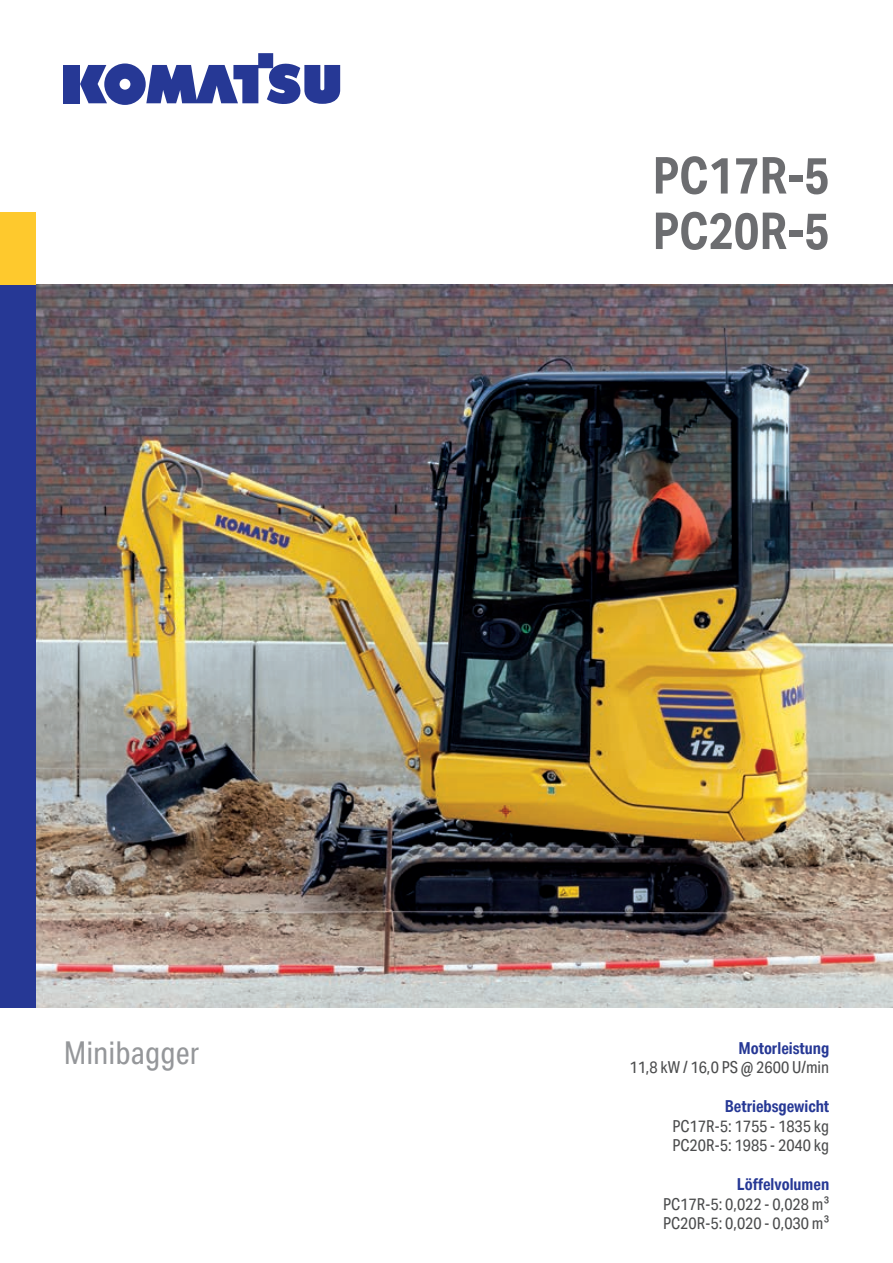
<style>
.page{position:relative;width:893px;height:1263px;background:#fff}
.page>*{position:absolute;margin:0;border:0;box-sizing:border-box;transform-origin:0 0}
.t1{font:700 51px/55.5px "Aktiv Grotesk Cd";color:#6c6d70}
.t2{font:31.5px "Aktiv Grotesk Cd";color:#95979a}
.t3{font:16.5px/19.5px "Aktiv Grotesk Cd";color:#4b4c4d}
.t4{font:700 16.5px "Aktiv Grotesk Cd";color:#263895}
</style>
<div class="page">
<img style="left:36px;top:285px;width:857px;height:723px">
<div style="left:64px;top:65px;width:16px;height:38px;background:#263895"></div>
<svg style="left:80px;top:53px;width:260px;height:52px"></svg>
<div style="left:0;top:213px;width:36px;height:85px;background:#fec92d"></div>
<div style="left:0;top:285px;width:36px;height:723px;background:#263895"></div>
<h2 class="t2" style="left:64px;top:1035px;width:137px">Minibagger</h2>
<h1 class="t1" style="left:652px;top:148px;width:178px">PC17R-5<br>PC20R-5</h1>
<p class="t4" style="left:738px;top:1038px;width:92px">Motorleistung</p>
<p class="t3" style="left:629px;top:1058px;width:201px">11,8 kW / 16,0 PS @ 2600 U/min</p>
<p class="t4" style="left:725px;top:1097px;width:106px">Betriebsgewicht</p>
<p class="t3" style="left:672px;top:1116px;width:158px">PC17R-5: 1755 - 1835 kg<br>PC20R-5: 1985 - 2040 kg</p>
<p class="t4" style="left:737px;top:1175px;width:94px">Löffelvolumen</p>
<p class="t3" style="left:663px;top:1194px;width:168px">PC17R-5: 0,022 - 0,028 m³<br>PC20R-5: 0,020 - 0,030 m³</p>
</div>
